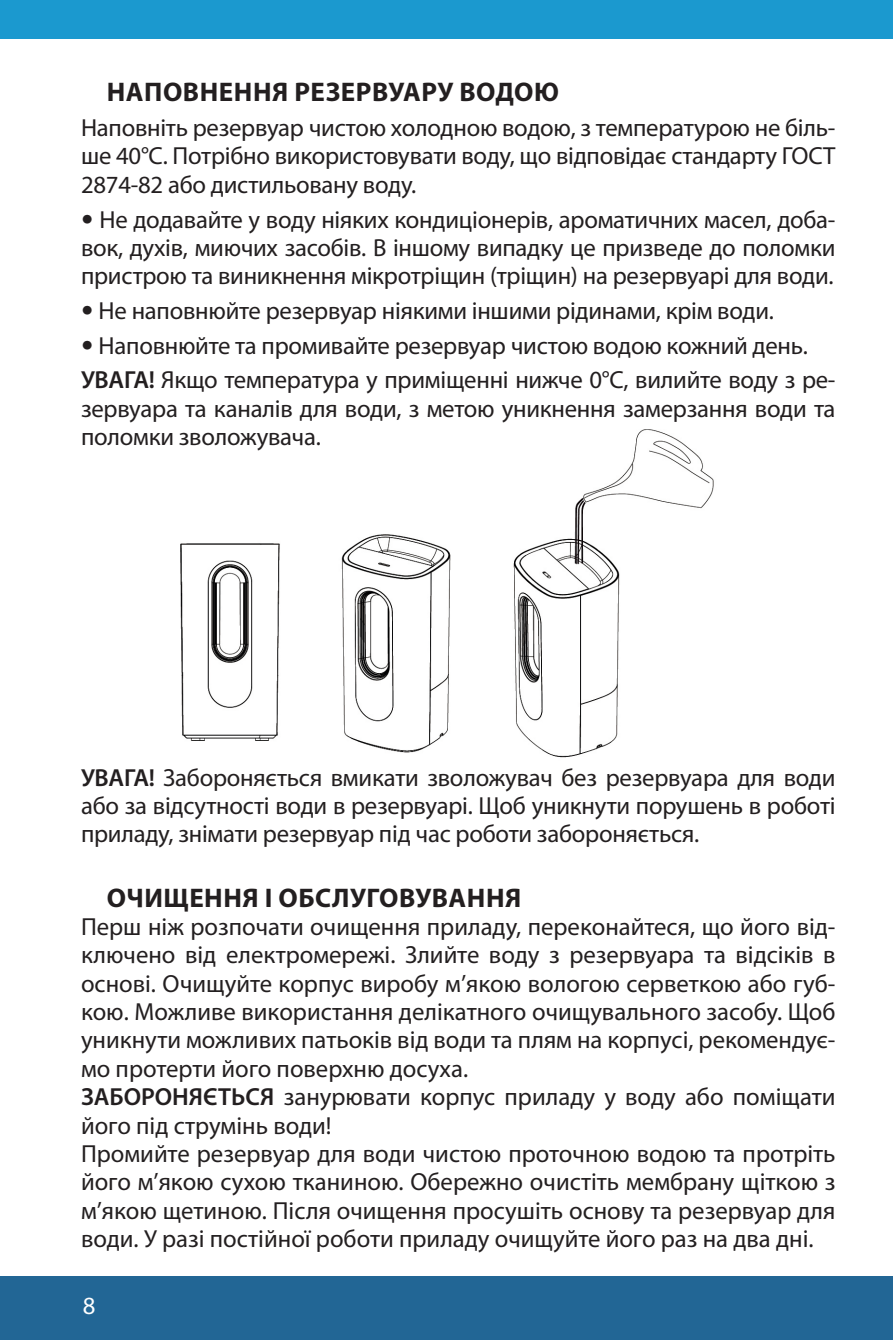
<style>
.page{position:relative;width:893px;height:1340px;background:#fff}
.page>*{position:absolute;margin:0;border:0;box-sizing:border-box;transform-origin:0 0}
.титул{font:700 27px "Myriad Pro";letter-spacing:.02em;color:#231f20}
.t1{font:24.75px/28.3px "Myriad Pro";letter-spacing:-.01em;color:#231f20;text-align:justify}
.t2{font:24.75px "Myriad Pro";color:#fff}
.s1{font-family:"Helvetica Neue Cyr"}
.s2{font-weight:600}
</style>
<div class="page">
<div style="left:0;top:0;width:893px;height:38px;background:#1b99cf"></div>
<div style="left:0;top:1276px;width:893px;height:63px;background:#226695"></div>
<img style="left:180px;top:429px;width:534px;height:329px">
<p class="титул" style="left:107px;top:75px;width:454px">НАПОВНЕННЯ РЕЗЕРВУАРУ ВОДОЮ</p>
<p class="t1" style="left:81px;top:113px;width:756px">Наповніть резервуар чистою холодною водою, з температурою не біль&shy;ше 40°С. Потрібно використовувати воду, що відповідає стандарту ГОСТ 2874-82 або дистильовану воду.</p>
<p class="t1" style="left:81px;top:205px;width:756px"><span class="s1">•</span> Не додавайте у воду ніяких кондиціонерів, ароматичних масел, доба&shy;вок, духів, миючих засобів. В іншому випадку це призведе до поломки пристрою та виникнення мікротріщин (тріщин) на резервуарі для води.</p>
<p class="t1" style="left:81px;top:296px;width:694px"><span class="s1">•</span> Не наповнюйте резервуар ніякими іншими рідинами, крім води.</p>
<p class="t1" style="left:81px;top:331px;width:728px"><span class="s1">•</span> Наповнюйте та промивайте резервуар чистою водою кожний день.</p>
<p class="t1" style="left:81px;top:365px;width:756px"><span class="s2">УВАГА!</span> Якщо температура у приміщенні нижче 0°С, вилийте воду з ре&shy;зервуара та каналів для води, з метою уникнення замерзання води та поломки зволожувача.</p>
<p class="t1" style="left:81px;top:762px;width:756px"><span class="s2">УВАГА!</span> Забороняється вмикати зволожувач без резервуара для води або за відсутності води в резервуарі. Щоб уникнути порушень в роботі приладу, знімати резервуар під час роботи забороняється.</p>
<p class="титул" style="left:107px;top:880px;width:416px">ОЧИЩЕННЯ І ОБСЛУГОВУВАННЯ</p>
<p class="t1" style="left:81px;top:912px;width:756px">Перш ніж розпочати очищення приладу, переконайтеся, що його від&shy;ключено від електромережі. Злийте воду з резервуара та відсіків в основі. Очищуйте корпус виробу м’якою вологою серветкою або губ&shy;кою. Можливе використання делікатного очищувального засобу. Щоб уникнути можливих патьоків від води та плям на корпусі, рекомендує&shy;мо протерти його поверхню досуха.</p>
<p class="t1" style="left:81px;top:1082px;width:756px"><span class="s2">ЗАБОРОНЯЄТЬСЯ</span> занурювати корпус приладу у воду або поміщати його під струмінь води!</p>
<p class="t1" style="left:81px;top:1139px;width:756px">Промийте резервуар для води чистою проточною водою та протріть його м’якою сухою тканиною. Обережно очистіть мембрану щіткою з м’якою щетиною. Після очищення просушіть основу та резервуар для води. У разі постійної роботи приладу очищуйте його раз на два дні.</p>
<p class="t2" style="left:83px;top:1290px;width:14px">8</p>
</div>
